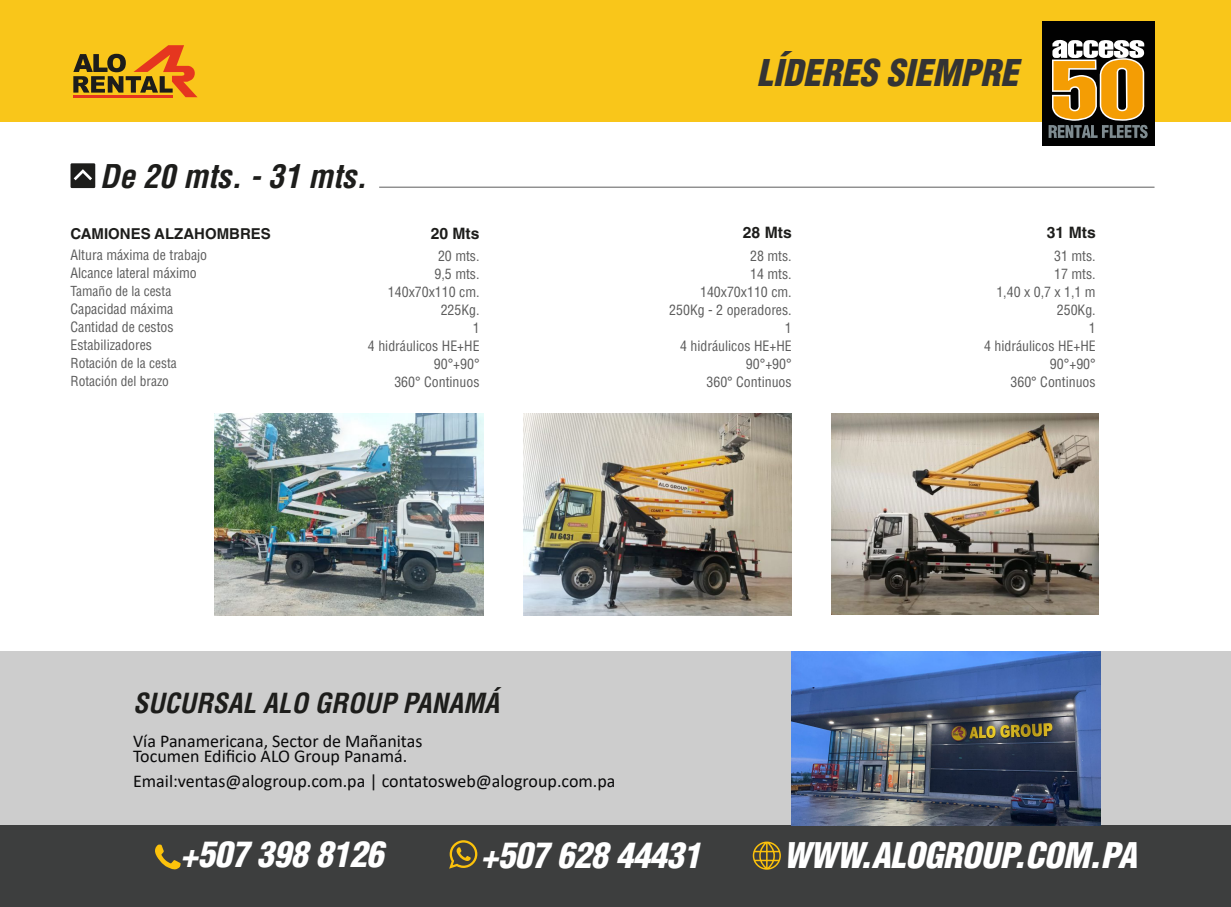
<style>
.page{position:relative;width:1231px;height:907px;background:#fff}
.page>*{position:absolute;margin:0;border:0;box-sizing:border-box;transform-origin:0 0}
.t1{font:italic 900 condensed 36px "Helvetica LT Std";color:#343434}
.t2{font:italic 900 condensed 34.5px "Helvetica LT Std";letter-spacing:-.01em;color:#fff}
.t3{font:italic 700 condensed 31.95px "Helvetica LT Std";color:#1d1d1b}
.t4{font:italic 700 condensed 27px "Helvetica LT Std";color:#1d1d1b}
.t5{font:18px/15px "Calibri";color:#09090a}
.t6{font:700 15.75px "Helvetica LT Std";color:#1d1d1b}
.t7{font:700 15px "Helvetica LT Std";color:#1d1d1b}
.t8{font:condensed 13.95px/18px "Helvetica LT Std";color:#5c5c5c;text-align:right}
.t9{font:condensed 13.5px/18px "Helvetica LT Std";color:#5c5c5c}
</style>
<div class="page">
<div style="left:0;top:652px;width:1231px;height:255px;background:#cdcdcd"></div>
<div style="left:0;top:0;width:1231px;height:121px;background:#f9c61a"></div>
<div style="left:0;top:825px;width:1231px;height:82px;background:#3d3e3e"></div>
<svg style="left:73px;top:45px;width:124px;height:52px"></svg>
<hr style="left:73px;top:95px;width:100px;height:2px;background:#e5361f">
<div style="left:1041px;top:21px;width:113px;height:125px;background:#010101"></div>
<svg style="left:1048px;top:40px;width:99px;height:98px"></svg>
<hr style="left:379px;top:187px;width:775px;height:1px;background:#5d5d5d">
<div style="left:71px;top:163px;width:24px;height:25px;background:#1d1d1b"></div>
<svg style="left:74px;top:169px;width:18px;height:11px"></svg>
<svg style="left:155px;top:844px;width:26px;height:26px"></svg>
<svg style="left:449px;top:840px;width:28px;height:28px"></svg>
<svg style="left:752px;top:841px;width:29px;height:28px"></svg>
<img style="left:831px;top:413px;width:267px;height:201px">
<img style="left:215px;top:413px;width:268px;height:202px">
<img style="left:523px;top:413px;width:268px;height:202px">
<img style="left:791px;top:652px;width:309px;height:173px">
<h3 class="t3" style="left:100px;top:156px;width:268px">De 20 mts. - 31 mts.</h3>
<p class="t7" style="left:71px;top:224px;width:202px">CAMIONES ALZAHOMBRES</p>
<p class="t8" style="left:71px;top:246px;width:138px;text-align:left">Altura máxima de trabajo<br>Alcance lateral máximo</p>
<p class="t9" style="left:71px;top:282px;width:102px">Tamaño de la cesta</p>
<p class="t8" style="left:71px;top:300px;width:105px;text-align:justify">Capacidad máxima Cantidad de cestos Estabilizadores</p>
<p class="t9" style="left:71px;top:354px;width:108px">Rotación de la cesta<br>Rotación del brazo</p>
<p class="t6" style="left:431px;top:224px;width:50px">20 Mts</p>
<p class="t8" style="left:368px;top:246px;width:113px">20 mts.<br>9,5 mts.<br>140x70x110 cm.<br>225Kg.<br>1<br>4 hidráulicos HE+HE<br>90°+90°<br>360° Continuos</p>
<h1 class="t1" style="left:757px;top:50px;width:263px">LÍDERES SIEMPRE</h1>
<p class="t6" style="left:743px;top:223px;width:50px">28 Mts</p>
<p class="t8" style="left:669px;top:246px;width:124px">28 mts.<br>14 mts.<br>140x70x110 cm.<br>250Kg - 2 operadores.<br>1<br>4 hidráulicos HE+HE<br>90°+90°<br>360° Continuos</p>
<p class="t6" style="left:1046px;top:223px;width:50px">31 Mts</p>
<p class="t8" style="left:984px;top:246px;width:113px">31 mts.<br>17 mts.<br>1,40 x 0,7 x 1,1 m<br>250Kg.<br>1<br>4 hidráulicos HE+HE<br>90°+90°<br>360° Continuos</p>
<h3 class="t4" style="left:133px;top:685px;width:367px">SUCURSAL ALO GROUP PANAMÁ</h3>
<p class="t5" style="left:133px;top:732px;width:291px">Vía Panamericana, Sector de Mañanitas<br>Tocumen Edificio ALO Group Panamá.</p>
<p class="t5" style="left:133px;top:772px;width:484px">Email:ventas@alogroup.com.pa | contatosweb@alogroup.com.pa</p>
<h2 class="t2" style="left:181px;top:832px;width:204px">+507 398 8126</h2>
<h2 class="t2" style="left:481px;top:833px;width:221px">+507 628 44431</h2>
<h2 class="t2" style="left:783px;top:833px;width:355px">WWW.ALOGROUP.COM.PA</h2>
</div>
